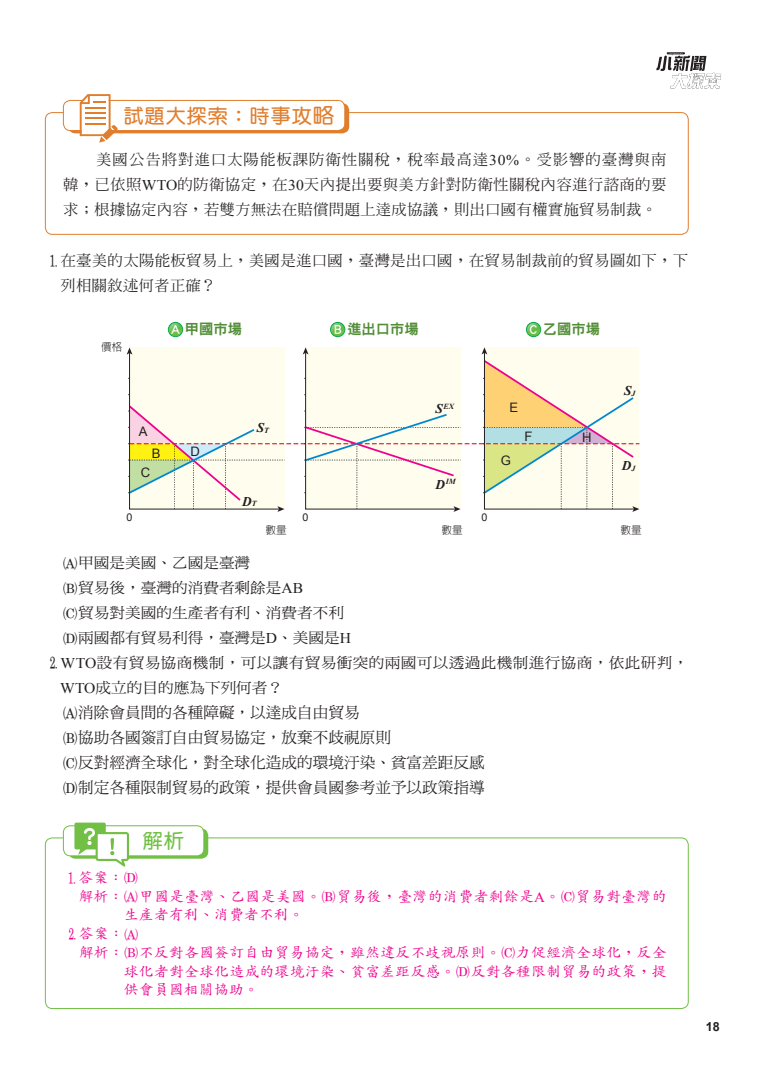
<style>
.page{position:relative;width:773px;height:1085px;background:#fff}
.page>*{position:absolute;margin:0;border:0;box-sizing:border-box;transform-origin:0 0}
.t1{font:20px "DF Yuan Std W7";letter-spacing:.05em;color:#e07e2e}
.t2{font:20px "DF Yuan Std W7";color:#71bf44}
.t3{font:15.62px/25px "DF Ming Std W5";color:#231f20}
.t4{font:500 14.88px/25px "AR Ming B5";letter-spacing:.005em;color:#231f20;text-align:justify;scale:1.05 1}
.t5{font:14.88px "DF Ming Std W5";color:#231f20;scale:1.05 1}
.t6{font:14.88px "DF Ming Std W5";letter-spacing:.025em;color:#231f20;scale:1.05 1}
.t7{font:500 14.25px "AR Kai B5";letter-spacing:.005em;color:#ed028c;scale:1.05 1}
.t8{font:14.25px "DF Hei Std W9";color:#538e38}
.t9{font:italic 700 13.38px "Times New Roman";color:#231f20}
.t10{font:13px "Arial";color:#231f20}
.t11{font:700 12.5px "Arial";color:#231f20}
.t12{font:300 10.75px "AR Hei B5";color:#231f20}
.t13{font:10.75px "Arial";color:#231f20}
.t14{font:italic 700 7.75px "Times New Roman";color:#231f20}
.s1{font-size:21.25px}
.s2{font-family:"Times New Roman";font-weight:400}
.s3{font-family:"HL01";font-weight:400}
.s4{font-family:"DF Hei Std W7";font-size:13.38px;color:#fff}
.s5{font-size:7.75px}
.s6{font-size:13.38px}
.s7{font-family:"HL07"}
.s8{font-family:"Times New Roman"}
.s9{font-family:"HL01"}
.s10{font-family:"HL07";font-weight:400}
</style>
<div class="page">
<div style="left:45px;top:837px;width:643px;height:171px;border:1px solid #71bf44;border-radius:7px"></div>
<div style="left:68px;top:828px;width:140px;height:30px;background:#71bf44;border-radius:7px"></div>
<div style="left:63px;top:825px;width:141px;height:30px;background:#fff;border-radius:7px"></div>
<div style="left:63px;top:825px;width:141px;height:31px;border:1px solid #71bf44;border-radius:7px"></div>
<svg style="left:74px;top:822px;width:55px;height:44px"></svg>
<div style="left:45px;top:112px;width:643px;height:123px;border:1px solid #e07e2e;border-radius:7px"></div>
<div style="left:68px;top:103px;width:281px;height:30px;background:#e07e2e;border-radius:7px"></div>
<div style="left:63px;top:100px;width:282px;height:30px;background:#fff;border-radius:7px"></div>
<div style="left:63px;top:100px;width:282px;height:31px;border:1px solid #e07e2e;border-radius:7px"></div>
<svg style="left:80px;top:94px;width:38px;height:49px"></svg>
<svg style="left:526px;top:322px;width:15px;height:15px"></svg>
<svg style="left:526px;top:322px;width:14px;height:14px"></svg>
<svg style="left:527px;top:323px;width:12px;height:8px"></svg>
<svg style="left:168px;top:322px;width:15px;height:15px"></svg>
<div style="left:169px;top:322px;width:13px;height:14px;background:#6ebe44;border-radius:7px"></div>
<svg style="left:169px;top:323px;width:12px;height:8px"></svg>
<svg style="left:330px;top:322px;width:15px;height:15px"></svg>
<div style="left:331px;top:322px;width:13px;height:14px;background:#6ebe44;border-radius:7px"></div>
<svg style="left:331px;top:323px;width:12px;height:8px"></svg>
<svg style="left:127px;top:347px;width:512px;height:165px;background:#f5f1e0"></svg>
<svg style="left:656px;top:52px;width:65px;height:36px"></svg>
<h1 class="t1" style="left:124px;top:105px;width:212px">試題大探索：時事攻<span class="s1">略</span></h1>
<p class="t4" style="left:63px;top:147px;width:576px;text-indent:33px">美國公告將對進口太陽能板課防衛性關稅，稅率最高達<span class="s2">30%</span>。受影響的臺灣與南韓，已依照<span class="s2">WTO</span>的防衛協定，在<span class="s2">30</span>天內提出要與美方針對防衛性關稅內容進行諮商的要求；根據協定內容，若雙方無法在賠償問題上達成協議，則出口國有權實施貿易制裁。</p>
<p class="t4" style="left:60px;top:248px;width:599px;text-indent:-15px"><span class="s3">1</span>在臺美的太陽能板貿易上，美國是進口國，臺灣是出口國，在貿易制裁前的貿易圖如下，下列相關敘述何者正確？</p>
<p class="t12" style="left:101px;top:341px;width:23px">價格</p>
<p class="t8" style="left:171px;top:321px;width:72px"><span class="s4">A</span> 甲國市場</p>
<p class="t8" style="left:334px;top:321px;width:86px"><span class="s4">B</span> 進出口市場</p>
<p class="t8" style="left:529px;top:321px;width:72px"><span class="s4">C</span> 乙國市場</p>
<p class="t10" style="left:139px;top:423px;width:10px">A</p>
<p class="t10" style="left:152px;top:444px;width:10px">B</p>
<p class="t10" style="left:190px;top:443px;width:11px">D</p>
<p class="t10" style="left:141px;top:464px;width:11px">C</p>
<p class="t9" style="left:257px;top:418px;width:14px">S<span class="s5">T</span></p>
<p class="t9" style="left:242px;top:491px;width:16px">D<span class="s5">T</span></p>
<p class="t14" style="left:435px;top:400px;width:20px"><span class="s6">S</span>EX</p>
<p class="t14" style="left:435px;top:476px;width:22px"><span class="s6">D</span>IM</p>
<p class="t10" style="left:509px;top:398px;width:10px">E</p>
<p class="t10" style="left:501px;top:452px;width:12px">G</p>
<p class="t10" style="left:524px;top:427px;width:9px">F</p>
<p class="t10" style="left:582px;top:428px;width:11px">H</p>
<p class="t9" style="left:624px;top:381px;width:13px">S<span class="s5">J</span></p>
<p class="t9" style="left:621px;top:456px;width:15px">D<span class="s5">J</span></p>
<p class="t13" style="left:126px;top:510px;width:7px">0</p>
<p class="t13" style="left:302px;top:510px;width:7px">0</p>
<p class="t13" style="left:481px;top:510px;width:7px">0</p>
<p class="t5" style="left:63px;top:554px;width:180px"><span class="s7">A</span>甲國是美國、乙國是臺灣</p>
<p class="t5" style="left:63px;top:579px;width:231px"><span class="s7">B</span>貿易後，臺灣的消費者剩餘是<span class="s8">AB</span></p>
<p class="t5" style="left:63px;top:604px;width:269px"><span class="s7">C</span>貿易對美國的生產者有利、消費者不利</p>
<p class="t5" style="left:63px;top:629px;width:276px"><span class="s7">D</span>兩國都有貿易利得，臺灣是<span class="s8">D</span>、美國是<span class="s8">H</span></p>
<p class="t6" style="left:45px;top:654px;width:614px"><span class="s9">2</span><span class="s8">WTO</span>設有貿易協商機制，可以讓有貿易衝突的兩國可以透過此機制進行協商，依此研判，</p>
<p class="t5" style="left:60px;top:679px;width:214px"><span class="s8">WTO</span>成立的目的應為下列何者？</p>
<p class="t3" style="left:63px;top:699px;width:423px"><span class="s7">A</span>消除會員間的各種障礙，以達成自由貿易<br><span class="s7">B</span>協助各國簽訂自由貿易協定，放棄不歧視原則<br><span class="s7">C</span>反對經濟全球化，對全球化造成的環境汙染、貧富差距反感<br><span class="s7">D</span>制定各種限制貿易的政策，提供會員國參考並予以政策指導</p>
<p class="t12" style="left:265px;top:525px;width:23px">數量</p>
<p class="t12" style="left:441px;top:525px;width:23px">數量</p>
<p class="t12" style="left:620px;top:525px;width:23px">數量</p>
<h1 class="t2" style="left:143px;top:829px;width:43px">解析</h1>
<p class="t7" style="left:64px;top:870px;width:73px"><span class="s3">1</span>答案：<span class="s10">D</span></p>
<p class="t7" style="left:79px;top:889px;width:561px">解析：<span class="s10">A</span>甲國是臺灣、乙國是美國。<span class="s10">B</span>貿易後，臺灣的消費者剩餘是<span class="s2">A</span>。<span class="s10">C</span>貿易對臺灣的</p>
<p class="t7" style="left:124px;top:907px;width:173px">生產者有利、消費者不利。</p>
<p class="t7" style="left:64px;top:926px;width:73px"><span class="s3">2</span>答案：<span class="s10">A</span></p>
<p class="t7" style="left:79px;top:945px;width:561px">解析：<span class="s10">B</span>不反對各國簽訂自由貿易協定，雖然違反不歧視原則。<span class="s10">C</span>力促經濟全球化，反全</p>
<p class="t7" style="left:124px;top:964px;width:518px">球化者對全球化造成的環境汙染、貧富差距反感。<span class="s10">D</span>反對各種限制貿易的政策，提</p>
<p class="t7" style="left:124px;top:982px;width:130px">供會員國相關協助。</p>
<p class="t11" style="left:705px;top:1018px;width:15px">18</p>
</div>
